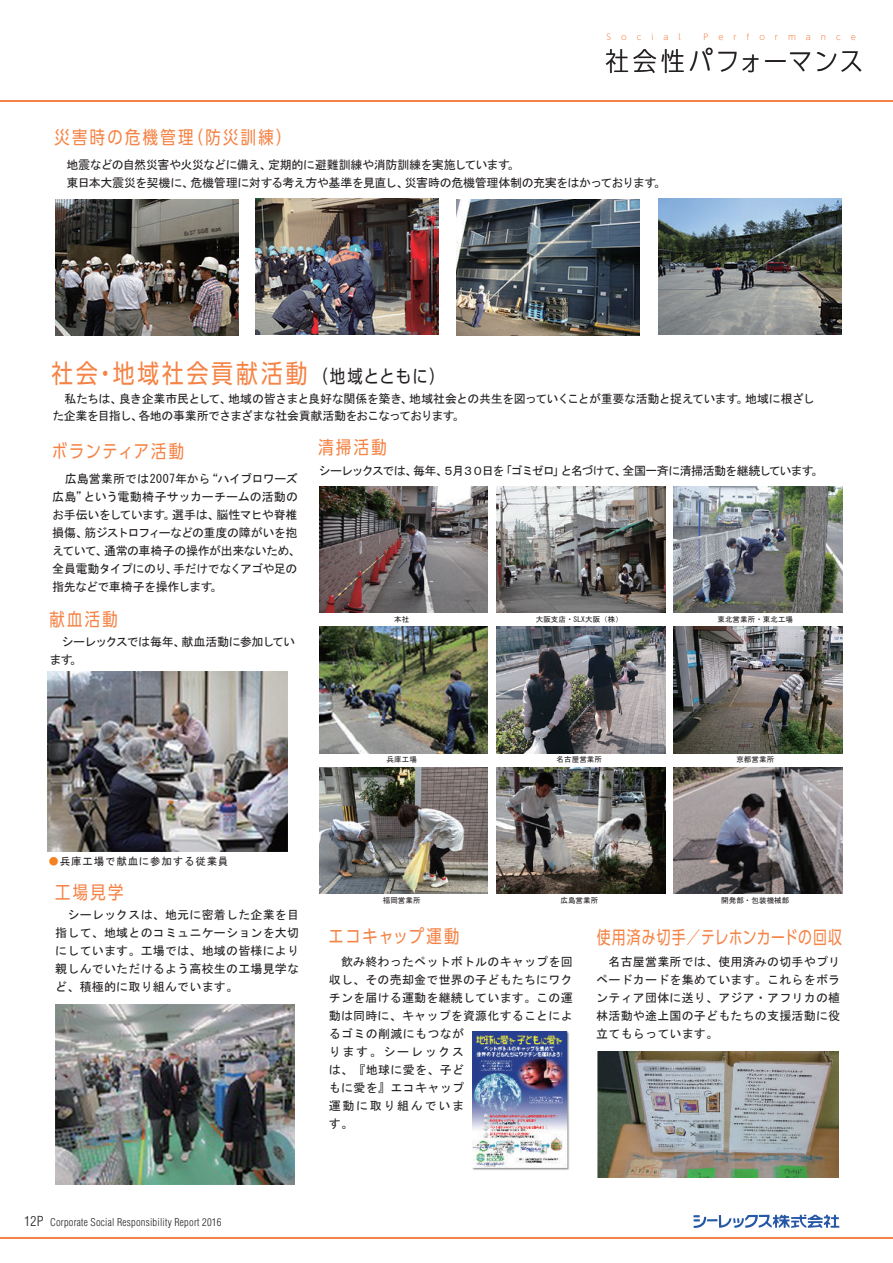
<style>
.page{position:relative;width:893px;height:1263px;background:#fff}
.page>*{position:absolute;margin:0;border:0;box-sizing:border-box;transform-origin:0 0}
.t1{font:300 26.1px "UD Shin Go Pro";letter-spacing:.095em;color:#231f20;scale:.9 1}
.t2{font:25.5px "UD Shin Go Pro";letter-spacing:.14em;color:#f58345;scale:.85 1}
.t3{font:18px "UD Shin Go Pro";letter-spacing:.06em;color:#f58345;scale:.77 1}
.t4{font:18px "UD Shin Go Pro";letter-spacing:.155em;color:#f58345;scale:.85 1}
.t5{font:18px "UD Shin Go Pro";letter-spacing:.13em;color:#f58345;scale:.85 1}
.t6{font:18px "UD Shin Go Pro";letter-spacing:.095em;color:#f58345;scale:.85 1}
.t7{font:18px "UD Shin Go Pro";letter-spacing:.1em;color:#f58345;scale:.85 1}
.t8{font:12px/18px "MS Gothic";letter-spacing:-.02em;color:#231f20;text-align:justify}
.t9{font:12px/18px "MS Gothic";letter-spacing:-.04em;color:#231f20}
.t10{font:12px/18px "MS Gothic";letter-spacing:.015em;color:#231f20}
.t11{font:12px/16.5px "MS Gothic";letter-spacing:-.05em;color:#231f20}
.t12{font:12px "MS Gothic";letter-spacing:-.095em;color:#231f20}
.t13{font:12px/18px "MS Gothic";letter-spacing:-.06em;color:#231f20}
.t14{font:300 condensed 10.5px "Helvetica";letter-spacing:.02em;color:#231f20}
.t15{font:10.5px "MS Gothic";letter-spacing:.075em;color:#231f20}
.t16{font:300 8.25px "UD Shin Go Pro";letter-spacing:1.2em;color:#f58345}
.t17{font:7.5px "MS Gothic";letter-spacing:.01em;color:#231f20}
.s1{font-size:18px;color:#231f20}
.s2{color:#f58220}
.s3{font-size:13.5px}
</style>
<div class="page">
<img style="left:55px;top:199px;width:183px;height:136px">
<img style="left:256px;top:198px;width:183px;height:136px">
<img style="left:457px;top:199px;width:183px;height:136px">
<img style="left:659px;top:198px;width:182px;height:137px">
<img style="left:48px;top:672px;width:240px;height:180px">
<img style="left:319px;top:486px;width:169px;height:127px">
<img style="left:497px;top:486px;width:168px;height:127px">
<img style="left:674px;top:486px;width:168px;height:127px">
<img style="left:319px;top:627px;width:169px;height:126px">
<img style="left:497px;top:627px;width:168px;height:126px">
<img style="left:674px;top:627px;width:168px;height:126px">
<img style="left:319px;top:767px;width:169px;height:126px">
<img style="left:497px;top:767px;width:168px;height:126px">
<img style="left:674px;top:767px;width:168px;height:126px">
<img style="left:55px;top:1004px;width:240px;height:180px">
<img style="left:473px;top:1031px;width:96px;height:139px">
<svg style="left:693px;top:1215px;width:146px;height:13px"></svg>
<hr style="left:0;top:1237px;width:893px;height:2px;background:#f58345">
<hr style="left:0;top:101px;width:893px;height:1px;background:#f58345">
<img style="left:597px;top:1052px;width:241px;height:126px">
<p class="t16" style="left:606px;top:30px;width:76px">Social</p>
<p class="t16" style="left:703px;top:30px;width:154px">Performance</p>
<h3 class="t4" style="left:55px;top:122px;width:280px">災害時の危機管理（防災訓練）</h3>
<h1 class="t1" style="left:605px;top:40px;width:288px">社会性パフォーマンス</h1>
<p class="t8" style="left:54px;top:156px;width:613px">　地震などの自然災害や火災などに備え、定期的に避難訓練や消防訓練を実施しています。<br>　東日本大震災を契機に、危機管理に対する考え方や基準を見直し、災害時の危機管理体制の充実をはかっております。</p>
<h2 class="t2" style="left:51px;top:352px;width:464px">社会・地域社会貢献活動 <span class="s1">（地域とともに）</span></h2>
<p class="t11" style="left:52px;top:391px;width:764px">　私たちは、良き企業市民として、地域の皆さまと良好な関係を築き、地域社会との共生を図っていくことが重要な活動と捉えています。地域に根ざした企業を目指し、各地の事業所でさまざまな社会貢献活動をおこなっております。</p>
<h3 class="t6" style="left:52px;top:436px;width:157px">ボランティア活動</h3>
<p class="t9" style="left:52px;top:469px;width:250px">　広島営業所では2007年から“ハイブロワーズ広島”という電動椅子サッカーチームの活動のお手伝いをしています。選手は、脳性マヒや脊椎損傷、筋ジストロフィーなどの重度の障がいを抱えていて、通常の車椅子の操作が出来ないため、全員電動タイプにのり、手だけでなくアゴや足の指先などで車椅子を操作します。</p>
<h3 class="t5" style="left:49px;top:605px;width:82px">献血活動</h3>
<p class="t13" style="left:49px;top:633px;width:247px">　シーレックスでは毎年、献血活動に参加しています。</p>
<h3 class="t5" style="left:318px;top:433px;width:82px">清掃活動</h3>
<p class="t12" style="left:319px;top:465px;width:506px">シーレックスでは、毎年、５月３０日を「ゴミゼロ」と名づけて、全国一斉に清掃活動を継続しています。</p>
<p class="t17" style="left:536px;top:615px;width:89px">大阪支店・SLX大阪（株）</p>
<p class="t17" style="left:394px;top:615px;width:17px">本社</p>
<p class="t17" style="left:717px;top:615px;width:77px">東北営業所・東北工場</p>
<p class="t17" style="left:387px;top:756px;width:32px">兵庫工場</p>
<p class="t17" style="left:736px;top:756px;width:39px">京都営業所</p>
<p class="t17" style="left:557px;top:756px;width:47px">名古屋営業所</p>
<p class="t15" style="left:49px;top:856px;width:181px"><span class="s2">●</span>兵庫工場で献血に参加する従業員</p>
<h3 class="t5" style="left:55px;top:878px;width:82px">工場見学</h3>
<p class="t8" style="left:55px;top:905px;width:245px">　シーレックスは、地元に密着した企業を目指して、地域とのコミュニケーションを大切にしています。工場では、地域の皆様により親しんでいただけるよう高校生の工場見学など、積極的に取り組んでいます。</p>
<p class="t17" style="left:383px;top:896px;width:39px">福岡営業所</p>
<p class="t17" style="left:560px;top:896px;width:39px">広島営業所</p>
<p class="t17" style="left:721px;top:896px;width:70px">開発部・包装機械部</p>
<h3 class="t7" style="left:329px;top:922px;width:155px">エコキャップ運動</h3>
<h3 class="t3" style="left:597px;top:922px;width:320px">使用済み切手／テレホンカードの回収</h3>
<p class="t10" style="left:329px;top:952px;width:245px">　飲み終わったペットボトルのキャップを回収し、その売却金で世界の子どもたちにワクチンを届ける運動を継続しています。この運動は同時に、キャップを資源化することによるゴミの削減にもつなが<br>ります。シーレックス<br>は、『地球に愛を、子ど<br>もに愛を』エコキャップ<br>運動に取り組んでいま<br>す。</p>
<p class="t8" style="left:596px;top:952px;width:245px">　名古屋営業所では、使用済みの切手やプリペードカードを集めています。これらをボランティア団体に送り、アジア・アフリカの植林活動や途上国の子どもたちの支援活動に役立てもらっています。</p>
<p class="t14" style="left:24px;top:1215px;width:199px"><span class="s3">12P</span> Corporate Social Responsibility Report 2016</p>
</div>
